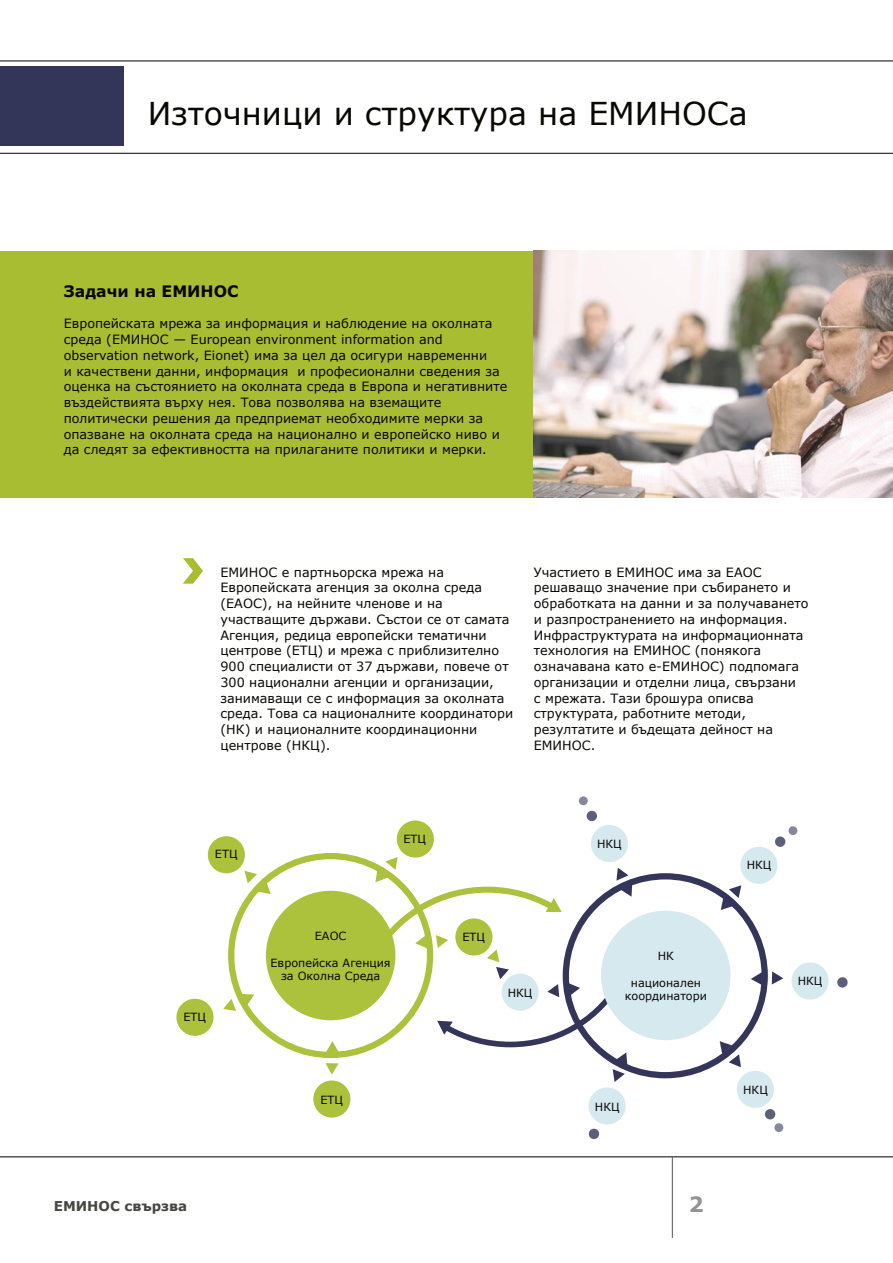
<style>
.page{position:relative;width:893px;height:1263px;background:#fff}
.page>*{position:absolute;margin:0;border:0;box-sizing:border-box;transform-origin:0 0}
.Page_Title{font:31.5px "Verdana";color:#090803}
.t1{font:700 21px "Verdana";color:#939393}
.SubTitle{font:700 15.75px "Verdana";color:#090803}
.t2{font:700 13.5px "Verdana";color:#464642}
.Text{font:12.75px/15.8px "Verdana";color:#090803}
.t3{font:11.25px/13.5px "Verdana";color:#090803;text-align:center}
</style>
<div class="page">
<hr style="left:0;top:1156px;width:893px;height:1px;background:#000">
<hr style="left:672px;top:1157px;width:1px;height:81px;background:#565656">
<div style="left:563px;top:873px;width:205px;height:205px;border:6px solid #333659;border-radius:50%"></div>
<div style="left:228px;top:853px;width:205px;height:205px;border:6px solid #adc23c;border-radius:50%"></div>
<div style="left:740px;top:847px;width:37px;height:37px;background:#d6e9ef;border-radius:50%"></div>
<div style="left:591px;top:825px;width:37px;height:37px;background:#d6e9ef;border-radius:50%"></div>
<div style="left:587px;top:811px;width:10px;height:10px;background:#333659;border-radius:50%;opacity:.8"></div>
<svg style="left:775px;top:826px;width:23px;height:21px"></svg>
<div style="left:765px;top:1109px;width:10px;height:11px;background:#5c5e7a;border-radius:50%"></div>
<div style="left:774px;top:1123px;width:9px;height:9px;background:#333659;border-radius:50%;opacity:.6"></div>
<div style="left:579px;top:796px;width:9px;height:9px;background:#333659;border-radius:50%;opacity:.6"></div>
<svg style="left:588px;top:1128px;width:12px;height:11px"></svg>
<svg style="left:837px;top:977px;width:10px;height:11px"></svg>
<div style="left:737px;top:1071px;width:37px;height:37px;background:#d6e9ef;border-radius:50%"></div>
<div style="left:791px;top:962px;width:38px;height:37px;background:#d6e9ef;border-radius:50%"></div>
<div style="left:589px;top:1087px;width:37px;height:37px;background:#d6e9ef;border-radius:50%"></div>
<svg style="left:721px;top:885px;width:20px;height:25px"></svg>
<svg style="left:720px;top:1041px;width:21px;height:26px"></svg>
<svg style="left:772px;top:971px;width:11px;height:13px"></svg>
<svg style="left:751px;top:972px;width:11px;height:13px"></svg>
<div style="left:266px;top:891px;width:129px;height:129px;background:#adc23c;border-radius:50%"></div>
<svg style="left:223px;top:994px;width:31px;height:17px"></svg>
<svg style="left:325px;top:1063px;width:14px;height:11px"></svg>
<svg style="left:326px;top:1041px;width:13px;height:11px"></svg>
<svg style="left:244px;top:871px;width:27px;height:23px"></svg>
<div style="left:208px;top:836px;width:37px;height:37px;background:#adc23c;border-radius:50%"></div>
<div style="left:397px;top:820px;width:37px;height:37px;background:#adc23c;border-radius:50%"></div>
<div style="left:176px;top:999px;width:38px;height:37px;background:#adc23c;border-radius:50%"></div>
<div style="left:313px;top:1080px;width:37px;height:37px;background:#adc23c;border-radius:50%"></div>
<svg style="left:371px;top:857px;width:261px;height:225px"></svg>
<div style="left:601px;top:911px;width:129px;height:129px;background:#d6e9ef;border-radius:50%"></div>
<div style="left:0;top:251px;width:543px;height:246px;background:#a9bd33"></div>
<svg style="left:183px;top:558px;width:20px;height:26px"></svg>
<hr style="left:0;top:153px;width:893px;height:1px;background:#000">
<div style="left:0;top:67px;width:124px;height:79px;background:#333659"></div>
<img style="left:534px;top:251px;width:359px;height:246px">
<hr style="left:0;top:61px;width:893px;height:1px;background:#000">
<p class="Page_Title" style="left:148px;top:93px;width:601px">Източници и структура на ЕМИНОСa</p>
<p class="SubTitle" style="left:64px;top:281px;width:176px">Задачи на ЕМИНОС</p>
<p class="Text" style="left:64px;top:315px;width:445px">Европейската мрежа за информация и наблюдение на околната среда (ЕМИНОС — European environment information and observation network, Eionet) има за цел да осигури навременни<br>и качествени данни, информация и професионални сведения за оценка на състоянието на околната среда в Европа и негативните въздействията върху нея. Това позволява на вземащите политически решения да предприемат необходимите мерки за опазване на околната среда на национално и европейско ниво и да следят за ефективността на прилаганите политики и мерки.</p>
<p class="Text" style="left:220px;top:564px;width:294px">ЕМИНОС е партньорска мрежа на Европейската агенция за околна среда (EАОС), на нейните членове и на участващите държави. Състои се от самата Агенция, редица европейски тематични центрове (ETЦ) и мрежа с приблизително 900 специалисти от 37 държави, повече от 300 национални агенции и организации, занимаващи се с информация за околната среда. Това са националните координатори (НК) и националните координационни центрове (НКЦ).</p>
<p class="Text" style="left:534px;top:564px;width:276px">Участието в ЕМИНОС има за ЕАОС решаващо значение при събирането и обработката на данни и за получаването и разпространението на информация.<br>Инфраструктурата на информационната технология на ЕМИНОС (понякога означавана като e-ЕМИНОС) подпомага организации и отделни лица, свързани<br>с мрежата. Тази брошура описва структурата, работните методи, резултатите и бъдещата дейност на<br>ЕМИНОС.</p>
<p class="t3" style="left:215px;top:847px;width:24px">ЕТЦ</p>
<p class="t3" style="left:403px;top:832px;width:24px">ЕТЦ</p>
<p class="t3" style="left:597px;top:837px;width:26px">НКЦ</p>
<p class="t3" style="left:747px;top:858px;width:26px">НКЦ</p>
<p class="t3" style="left:183px;top:1009px;width:24px">ЕТЦ</p>
<p class="t3" style="left:315px;top:928px;width:33px">EАОС</p>
<p class="t3" style="left:271px;top:955px;width:122px">Европейска Агенция за Околна Среда</p>
<p class="t3" style="left:321px;top:1092px;width:24px">ЕТЦ</p>
<p class="t3" style="left:462px;top:930px;width:24px">ЕТЦ</p>
<p class="t3" style="left:508px;top:985px;width:26px">НКЦ</p>
<p class="t3" style="left:658px;top:948px;width:18px">НК</p>
<p class="t3" style="left:625px;top:975px;width:84px">национален координатори</p>
<p class="t3" style="left:798px;top:974px;width:26px">НКЦ</p>
<p class="t3" style="left:595px;top:1099px;width:26px">НКЦ</p>
<p class="t3" style="left:743px;top:1083px;width:26px">НКЦ</p>
<p class="t2" style="left:54px;top:1198px;width:135px">ЕМИНОС свързва</p>
<p class="t1" style="left:689px;top:1191px;width:16px">2</p>
</div>
